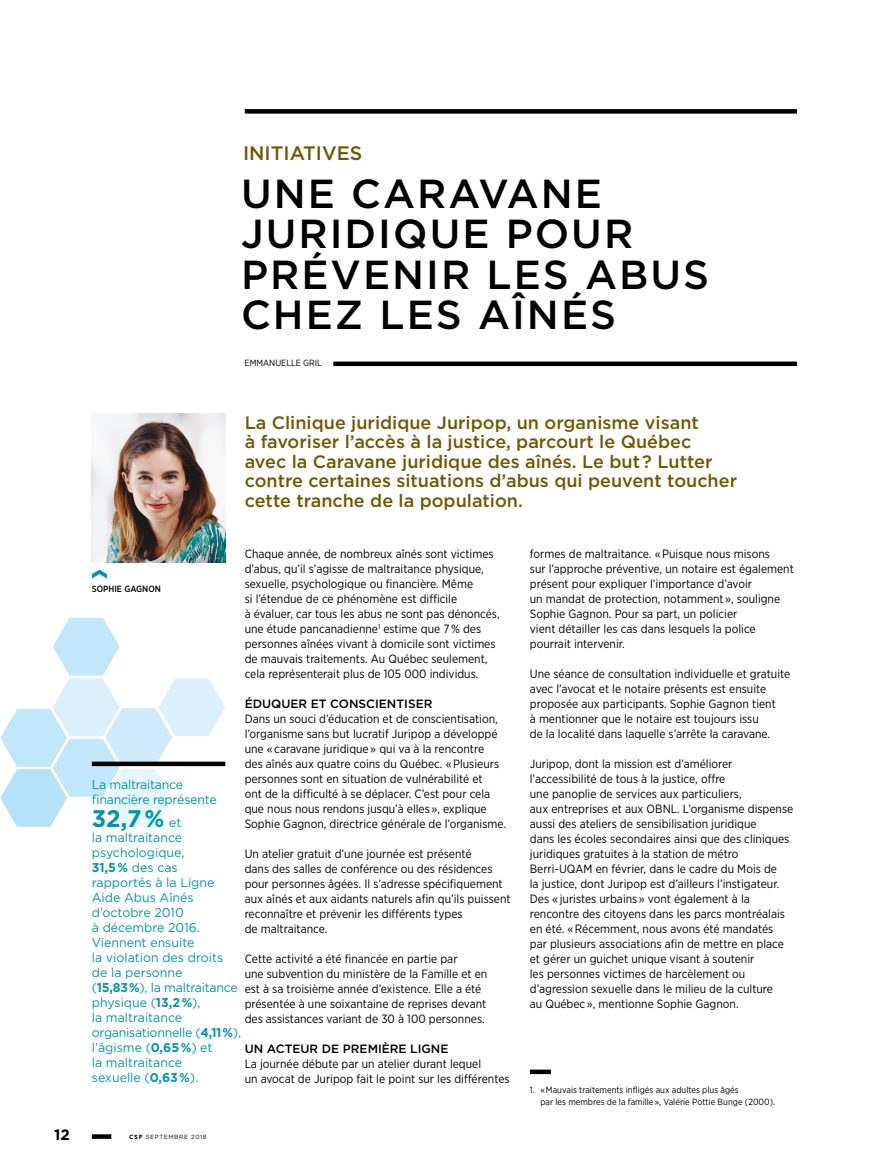
<style>
.page{position:relative;width:878px;height:1175px;background:#fff}
.page>*{position:absolute;margin:0;border:0;box-sizing:border-box;transform-origin:0 0}
.Grand_titre_-_gauche{font:500 40.5px/40.5px "Gotham";letter-spacing:.05em;color:#000}
.Texte_courant{font:700 24px "Gotham";color:#0095b4}
.Sous-titre_1_-_gauch{font:500 19.5px "Gotham";color:#735900}
.Intro{font:500 18px/19.5px "Gotham";color:#735900}
.t1{font:700 15px "Gotham";color:#000}
.Texte_courant-2{font:12.75px/15px "Gotham";color:#0095b4}
.Texte_courant-3{font:12.75px/15px "Gotham";letter-spacing:-.02em;color:#0095b4}
.Texte_courant-4{font:12px/15px "Gotham Narrow";color:#000}
.Sous-titre_-_Texte_c{font:500 12px "Gotham";color:#000}
.Note_6_8{font:9px/12px "Gotham Narrow";color:#000}
.small_text_6_9{font:9px "Gotham Narrow";color:#000}
.small_text_6_9-2{font:500 9px "Gotham Narrow";color:#000}
.t2{font:6px "Gotham";letter-spacing:.1em;color:#000}
.s1{font-weight:400;font-size:12.75px}
.s2{font-weight:700}
</style>
<div class="page">
<svg style="left:92px;top:1134px;width:19px;height:4px"></svg>
<img style="left:92px;top:414px;width:133px;height:148px">
<svg style="left:92px;top:569px;width:15px;height:9px"></svg>
<div style="left:333px;top:361px;width:463px;height:5px;background:#000"></div>
<div style="left:245px;top:109px;width:552px;height:5px;background:#000"></div>
<div style="left:530px;top:1069px;width:21px;height:5px;background:#000"></div>
<svg style="left:0;top:617px;width:225px;height:210px"></svg>
<div style="left:92px;top:761px;width:133px;height:5px;background:#000"></div>
<p class="Sous-titre_1_-_gauch" style="left:243px;top:142px;width:121px">INITIATIVES</p>
<p class="Grand_titre_-_gauche" style="left:241px;top:172px;width:469px">UNE CARAVANE<br>JURIDIQUE POUR<br>PRÉVENIR LES ABUS<br>CHEZ LES AÎNÉS</p>
<p class="small_text_6_9" style="left:244px;top:357px;width:79px">EMMANUELLE GRIL</p>
<p class="Intro" style="left:245px;top:412px;width:494px">La Clinique juridique Juripop, un organisme visant<br>à favoriser l’accès à la justice, parcourt le Québec avec la Caravane juridique des aînés. Le but? Lutter contre certaines situations d’abus qui peuvent toucher cette tranche de la population.</p>
<p class="Texte_courant-4" style="left:245px;top:546px;width:256px">Chaque année, de nombreux aînés sont victimes d’abus, qu’il s’agisse de maltraitance physique, sexuelle, psychologique ou financière. Même<br>si l’étendue de ce phénomène est difficile<br>à évaluer, car tous les abus ne sont pas dénoncés, une étude pancanadienne<sup>1</sup> estime que 7 % des personnes aînées vivant à domicile sont victimes de mauvais traitements. Au Québec seulement, cela représenterait plus de 105 000 individus.</p>
<p class="Sous-titre_-_Texte_c" style="left:245px;top:697px;width:189px">ÉDUQUER ET CONSCIENTISER</p>
<p class="Texte_courant-4" style="left:245px;top:711px;width:263px">Dans un souci d’éducation et de conscientisation, l’organisme sans but lucratif Juripop a développé une « caravane juridique » qui va à la rencontre<br>des aînés aux quatre coins du Québec. « Plusieurs personnes sont en situation de vulnérabilité et<br>ont de la difficulté à se déplacer. C’est pour cela que nous nous rendons jusqu’à elles », explique Sophie Gagnon, directrice générale de l’organisme.</p>
<p class="Texte_courant-4" style="left:245px;top:846px;width:267px">Un atelier gratuit d’une journée est présenté<br>dans des salles de conférence ou des résidences pour personnes âgées. Il s’adresse spécifiquement aux aînés et aux aidants naturels afin qu’ils puissent reconnaître et prévenir les différents types<br>de maltraitance.</p>
<p class="Texte_courant-4" style="left:245px;top:951px;width:244px">Cette activité a été financée en partie par<br>une subvention du ministère de la Famille et en est à sa troisième année d’existence. Elle a été présentée à une soixantaine de reprises devant des assistances variant de 30 à 100 personnes.</p>
<p class="Sous-titre_-_Texte_c" style="left:245px;top:1042px;width:205px">UN ACTEUR DE PREMIÈRE LIGNE</p>
<p class="Texte_courant-4" style="left:245px;top:1056px;width:266px">La journée débute par un atelier durant lequel<br>un avocat de Juripop fait le point sur les différentes</p>
<p class="small_text_6_9-2" style="left:92px;top:583px;width:71px">SOPHIE GAGNON</p>
<p class="Texte_courant-3" style="left:92px;top:777px;width:126px">La maltraitance financière représente</p>
<p class="Texte_courant" style="left:92px;top:804px;width:91px">32,7% <span class="s1">et</span></p>
<p class="Texte_courant-2" style="left:92px;top:829px;width:151px">la maltraitance psychologique,<br><span class="s2">31,5%</span> des cas<br>rapportés à la Ligne<br>Aide Abus Aînés d’octobre 2010<br>à décembre 2016.<br>Viennent ensuite<br>la violation des droits de la personne (<span class="s2">15,83%</span>), la maltraitance physique (<span class="s2">13,2%</span>),<br>la maltraitance organisationnelle (<span class="s2">4,11%</span>), l’âgisme (<span class="s2">0,65%</span>) et<br>la maltraitance<br>sexuelle (<span class="s2">0,63%</span>).</p>
<p class="t1" style="left:54px;top:1125px;width:17px">12</p>
<p class="t2" style="left:129px;top:1133px;width:79px"><span class="s2">CSF</span> SEPTEMBRE 2018</p>
<p class="Texte_courant-4" style="left:530px;top:546px;width:265px">formes de maltraitance. « Puisque nous misons<br>sur l’approche préventive, un notaire est également présent pour expliquer l’importance d’avoir<br>un mandat de protection, notamment », souligne Sophie Gagnon. Pour sa part, un policier<br>vient détailler les cas dans lesquels la police pourrait intervenir.</p>
<p class="Texte_courant-4" style="left:530px;top:666px;width:262px">Une séance de consultation individuelle et gratuite avec l’avocat et le notaire présents est ensuite proposée aux participants. Sophie Gagnon tient<br>à mentionner que le notaire est toujours issu<br>de la localité dans laquelle s’arrête la caravane.</p>
<p class="Texte_courant-4" style="left:530px;top:756px;width:265px">Juripop, dont la mission est d’améliorer l’accessibilité de tous à la justice, offre<br>une panoplie de services aux particuliers,<br>aux entreprises et aux OBNL. L’organisme dispense aussi des ateliers de sensibilisation juridique<br>dans les écoles secondaires ainsi que des cliniques juridiques gratuites à la station de métro Berri-UQAM en février, dans le cadre du Mois de<br>la justice, dont Juripop est d’ailleurs l’instigateur.<br>Des « juristes urbains » vont également à la rencontre des citoyens dans les parcs montréalais en été. « Récemment, nous avons été mandatés par plusieurs associations afin de mettre en place et gérer un guichet unique visant à soutenir<br>les personnes victimes de harcèlement ou d’agression sexuelle dans le milieu de la culture<br>au Québec », mentionne Sophie Gagnon.</p>
<p class="Note_6_8" style="left:540px;top:1083px;width:236px;text-indent:-10px">1. « Mauvais traitements infligés aux adultes plus âgés<br>par les membres de la famille », Valérie Pottie Bunge (2000).</p>
</div>
